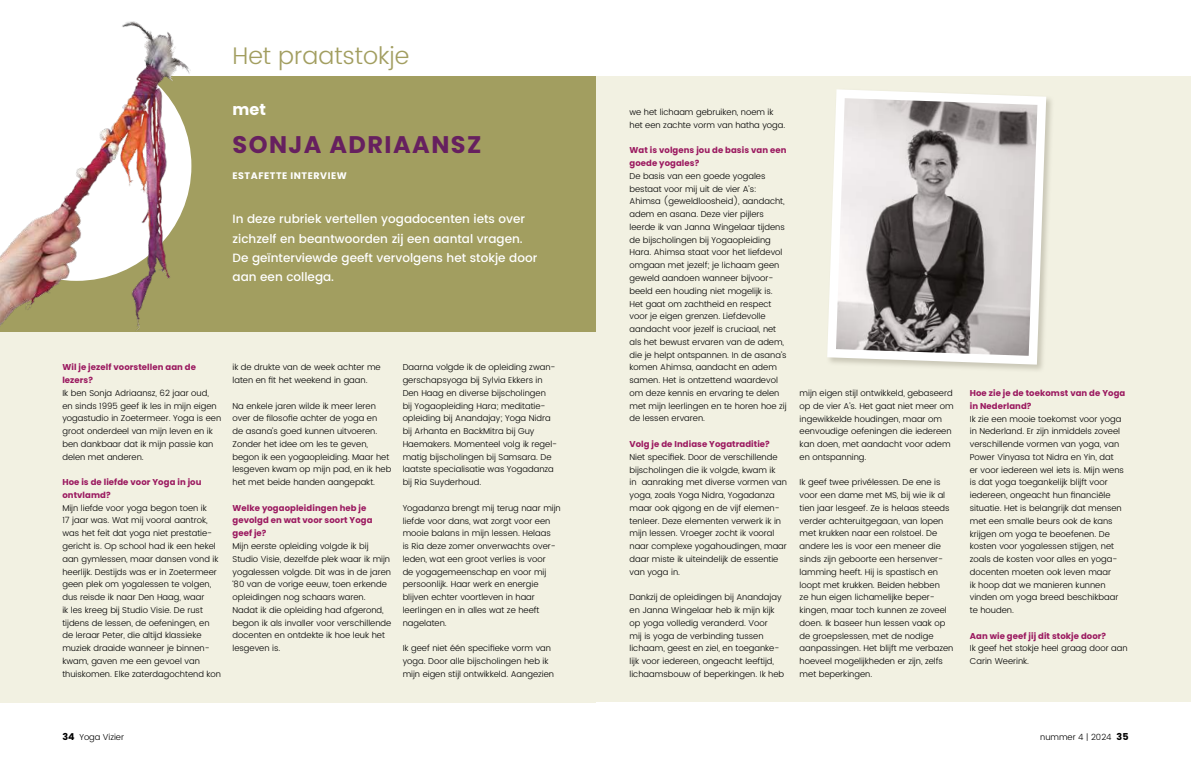
<style>
.page{position:relative;width:1191px;height:766px;background:#fff}
.page>*{position:absolute;margin:0;border:0;box-sizing:border-box;transform-origin:0 0}
.t1{font:300 24px "Poppins";color:#a29e60}
.t2{font:700 24px "Poppins";letter-spacing:.06em;color:#66205f}
.t3{font:700 16px "Poppins";color:#fff}
.t4{font:500 12px/19.1px "Poppins";color:#fff}
.t5{font:700 9.5px "Poppins";letter-spacing:.06em;color:#fff}
.t6{font:300 8.5px/12.8px "Poppins";color:#000}
.t7{font:700 8.5px/12.8px "Poppins";letter-spacing:.01em;color:#9b1a60}
.s1{font-weight:700;font-size:9.5px}
</style>
<div class="page">
<div style="left:0;top:332px;width:595px;height:370px;background:#f2f1e2"></div>
<div style="left:595px;top:77px;width:596px;height:625px;background:#f2f1e2"></div>
<div style="left:0;top:77px;width:595px;height:255px;background:#a29e60"></div>
<img style="left:0;top:21px;width:221px;height:310px">
<div style="left:826px;top:88px;width:228px;height:284px;background:#a39f8d;opacity:.5"></div>
<svg style="left:827px;top:89px;width:219px;height:275px"></svg>
<img style="left:836px;top:98px;width:201px;height:258px">
<h1 class="t1" style="left:232px;top:40px;width:178px">Het praatstokje</h1>
<h2 class="t3" style="left:232px;top:102px;width:35px">met</h2>
<h1 class="t2" style="left:232px;top:133px;width:250px">SONJA ADRIAANSZ</h1>
<p class="t5" style="left:232px;top:170px;width:116px">ESTAFETTE INTERVIEW</p>
<h3 class="t4" style="left:232px;top:210px;width:306px">In deze rubriek vertellen yogadocenten iets over zichzelf en beantwoorden zij een aantal vragen.<br>De geïnterviewde geeft vervolgens het stokje door aan een collega.</h3>
<p class="t7" style="left:62px;top:361px;width:135px">Wil je jezelf voorstellen aan de lezers?</p>
<p class="t6" style="left:62px;top:386px;width:160px">Ik ben Sonja Adriaansz, 62 jaar oud, en sinds 1995 geef ik les in mijn eigen yogastudio in Zoetermeer. Yoga is een groot onderdeel van mijn leven en ik ben dankbaar dat ik mijn passie kan delen met anderen.</p>
<p class="t7" style="left:62px;top:475px;width:141px">Hoe is de liefde voor Yoga in jou ontvlamd?</p>
<p class="t6" style="left:62px;top:501px;width:160px">Mijn liefde voor yoga begon toen ik<br>17 jaar was. Wat mij vooral aantrok, was het feit dat yoga niet prestatie&shy;gericht is. Op school had ik een hekel aan gymlessen, maar dansen vond ik heerlijk. Destijds was er in Zoetermeer geen plek om yogalessen te volgen, dus reisde ik naar Den Haag, waar<br>ik les kreeg bij Studio Visie. De rust tijdens de lessen, de oefeningen, en de leraar Peter, die altijd klassieke muziek draaide wanneer je binnen&shy;kwam, gaven me een gevoel van thuiskomen. Elke zaterdagochtend kon</p>
<p class="t6" style="left:232px;top:361px;width:150px">ik de drukte van de week achter me laten en 昀椀t het weekend in gaan.</p>
<p class="t6" style="left:232px;top:399px;width:160px">Na enkele jaren wilde ik meer leren over de 昀椀loso昀椀e achter de yoga en<br>de asana’s goed kunnen uitvoeren.<br>Zonder het idee om les te geven, begon ik een yogaopleiding. Maar het lesgeven kwam op mijn pad, en ik heb het met beide handen aangepakt.</p>
<p class="t7" style="left:232px;top:501px;width:141px">Welke yogaopleidingen heb je gevolgd en wat voor soort Yoga geef je?</p>
<p class="t6" style="left:232px;top:539px;width:160px">Mijn eerste opleiding volgde ik bij Studio Visie, dezelfde plek waar ik mijn yogalessen volgde. Dit was in de jaren ‘80 van de vorige eeuw, toen erkende opleidingen nog schaars waren.<br>Nadat ik die opleiding had afgerond, begon ik als invaller voor verschillende docenten en ontdekte ik hoe leuk het lesgeven is.</p>
<p class="t6" style="left:403px;top:361px;width:156px">Daarna volgde ik de opleiding zwan&shy;gerschapsyoga bij Sylvia Ekkers in Den Haag en diverse bijscholingen bij Yogaopleiding Hara; meditatie&shy;opleiding bij Anandajay; Yoga Nidra bij Arhanta en BackMitra bij Guy Haemakers. Momenteel volg ik regel&shy;matig bijscholingen bij Samsara. De laatste specialisatie was Yogadanza bij Ria Suyderhoud.</p>
<p class="t6" style="left:403px;top:501px;width:160px">Yogadanza brengt mij terug naar mijn liefde voor dans, wat zorgt voor een mooie balans in mijn lessen. Helaas<br>is Ria deze zomer onverwachts over&shy;leden, wat een groot verlies is voor<br>de yogagemeenschap en voor mij persoonlijk. Haar werk en energie blijven echter voortleven in haar leerlingen en in alles wat ze heeft nagelaten.</p>
<p class="t6" style="left:403px;top:642px;width:153px">Ik geef niet één speci昀椀eke vorm van yoga. Door alle bijscholingen heb ik mijn eigen stijl ontwikkeld. Aangezien</p>
<p class="t6" style="left:629px;top:105px;width:157px">we het lichaam gebruiken, noem ik het een zachte vorm van hatha yoga.</p>
<p class="t7" style="left:629px;top:144px;width:158px">Wat is volgens jou de basis van een goede yogales?</p>
<p class="t6" style="left:629px;top:169px;width:159px">De basis van een goede yogales bestaat voor mij uit de vier A’s:<br>Ahimsa (geweldloosheid), aandacht, adem en asana. Deze vier pijlers leerde ik van Janna Wingelaar tijdens de bijscholingen bij Yogaopleiding Hara. Ahimsa staat voor het liefdevol omgaan met jezelf; je lichaam geen geweld aandoen wanneer bijvoor&shy;beeld een houding niet mogelijk is.<br>Het gaat om zachtheid en respect voor je eigen grenzen. Liefdevolle aandacht voor jezelf is cruciaal, net als het bewust ervaren van de adem, die je helpt ontspannen. In de asana’s komen Ahimsa, aandacht en adem samen. Het is ontzettend waardevol om deze kennis en ervaring te delen met mijn leerlingen en te horen hoe zij de lessen ervaren.</p>
<p class="t7" style="left:629px;top:437px;width:142px">Volg je de Indiase Yogatraditie?</p>
<p class="t6" style="left:629px;top:450px;width:159px">Niet speci昀椀ek. Door de verschillende bijscholingen die ik volgde, kwam ik<br>in aanraking met diverse vormen van yoga, zoals Yoga Nidra, Yogadanza maar ook qigong en de vijf elemen&shy;tenleer. Deze elementen verwerk ik in mijn lessen. Vroeger zocht ik vooral naar complexe yogahoudingen, maar daar miste ik uiteindelijk de essentie van yoga in.</p>
<p class="t6" style="left:629px;top:590px;width:156px">Dankzij de opleidingen bij Anandajay en Janna Wingelaar heb ik mijn kijk op yoga volledig veranderd. Voor<br>mij is yoga de verbinding tussen lichaam, geest en ziel, en toeganke&shy;lijk voor iedereen, ongeacht leeftijd, lichaamsbouw of beperkingen. Ik heb</p>
<p class="t6" style="left:799px;top:386px;width:156px">mijn eigen stijl ontwikkeld, gebaseerd op de vier A’s. Het gaat niet meer om ingewikkelde houdingen, maar om eenvoudige oefeningen die iedereen kan doen, met aandacht voor adem en ontspanning.</p>
<p class="t6" style="left:799px;top:475px;width:155px">Ik geef twee privélessen. De ene is voor een dame met MS, bij wie ik al tien jaar lesgeef. Ze is helaas steeds verder achteruitgegaan, van lopen met krukken naar een rolstoel. De andere les is voor een meneer die sinds zijn geboorte een hersenver&shy;lamming heeft. Hij is spastisch en loopt met krukken. Beiden hebben<br>ze hun eigen lichamelijke beper&shy;kingen, maar toch kunnen ze zoveel doen. Ik baseer hun lessen vaak op de groepslessen, met de nodige aanpassingen. Het blijft me verbazen hoeveel mogelijkheden er zijn, zelfs met beperkingen.</p>
<p class="t7" style="left:969px;top:387px;width:157px">Hoe zie je de toekomst van de Yoga in Nederland?</p>
<p class="t6" style="left:969px;top:412px;width:156px">Ik zie een mooie toekomst voor yoga in Nederland. Er zijn inmiddels zoveel verschillende vormen van yoga, van Power Vinyasa tot Nidra en Yin, dat<br>er voor iedereen wel iets is. Mijn wens is dat yoga toegankelijk blijft voor iedereen, ongeacht hun 昀椀nanciële situatie. Het is belangrijk dat mensen met een smalle beurs ook de kans krijgen om yoga te beoefenen. De kosten voor yogalessen stijgen, net zoals de kosten voor alles en yoga&shy;docenten moeten ook leven maar<br>ik hoop dat we manieren kunnen vinden om yoga breed beschikbaar te houden.</p>
<p class="t7" style="left:969px;top:629px;width:138px">Aan wie geef jij dit stokje door?</p>
<p class="t6" style="left:969px;top:641px;width:159px">Ik geef het stokje heel graag door aan<br>Carin Weerink.</p>
<p class="t6" style="left:62px;top:730px;width:63px"><span class="s1">34</span> Yoga Vizier</p>
<p class="t6" style="left:1040px;top:730px;width:90px">nummer 4 | 2024 <span class="s1">35</span></p>
</div>
